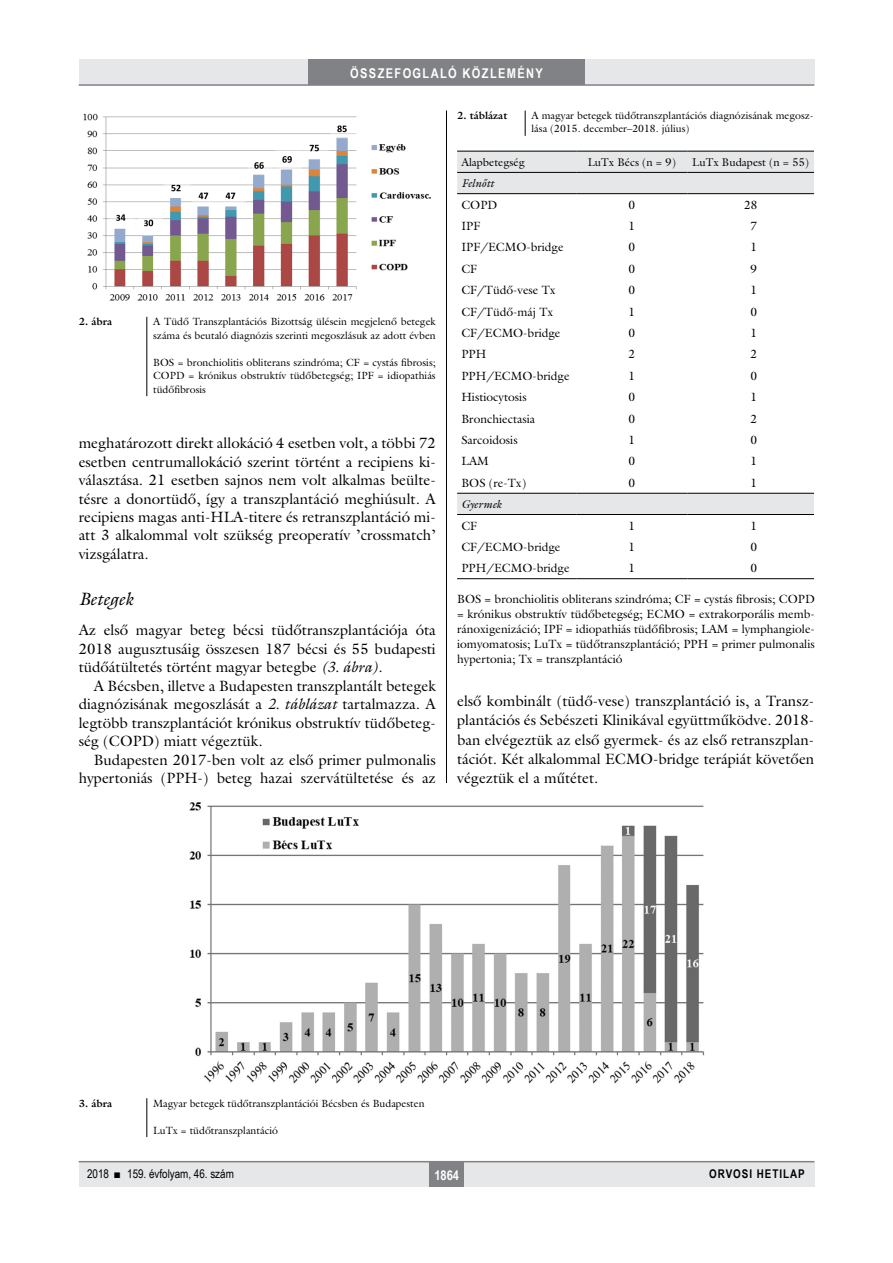
<style>
.page{position:relative;width:893px;height:1263px;background:#fff}
.page>*{position:absolute;margin:0;border:0;box-sizing:border-box;transform-origin:0 0}
.alcimkurziv{font:italic 18px "Galliard Reg";color:#000}
.Body_Text{font:15px/18.5px "Galliard Reg";color:#000;text-align:justify}
.Body_tompa{font:15px/18.5px "Galliard Reg";color:#000;text-align:justify}
.t1{font:700 13.5px "Arial Narrow";letter-spacing:.1em;color:#fff}
.tompa_8_10{font:12px/15px "Galliard Reg";color:#000;text-align:justify}
.tabla{font:12px "Galliard Reg";color:#000}
.t2{font:12px "Arial Narrow";color:#000}
.t3{font:700 12px "Arial Narrow";letter-spacing:.08em;color:#000}
.tablafej{font:11.25px "Galliard Reg";color:#000}
.tablafej-2{font:italic 11.25px "Galliard Reg";color:#000}
.kepalairas2{font:10.5px/13.5px "Galliard Reg";color:#000}
.kepalairas1{font:700 10.5px "Galliard Reg";color:#000}
.s1{font-style:italic}
</style>
<div class="page">
<div style="left:79px;top:1161px;width:735px;height:25px;background:#e6e7e8"></div>
<hr style="left:79px;top:1161px;width:735px;height:1px;background:#808285">
<div style="left:430px;top:1161px;width:34px;height:25px;background:#808285"></div>
<div style="left:79px;top:60px;width:735px;height:25px;background:#e6e7e8"></div>
<div style="left:308px;top:60px;width:277px;height:25px;background:#808285"></div>
<hr style="left:79px;top:84px;width:735px;height:2px;background:#808285">
<hr style="left:446px;top:111px;width:1px;height:1026px;background:#000">
<img style="left:189px;top:800px;width:516px;height:287px">
<img style="left:83px;top:113px;width:348px;height:188px">
<hr style="left:146px;top:317px;width:1px;height:79px;background:#000">
<div style="left:79px;top:1098px;width:735px;height:39px;background:#fff"></div>
<hr style="left:146px;top:1098px;width:1px;height:39px;background:#000">
<svg style="left:525px;top:111px;width:1px;height:25px"></svg>
<svg style="left:457px;top:152px;width:357px;height:362px"></svg>
<hr style="left:457px;top:151px;width:119px;height:1px;background:#000">
<hr style="left:576px;top:151px;width:111px;height:1px;background:#000">
<hr style="left:687px;top:151px;width:127px;height:1px;background:#000">
<hr style="left:457px;top:578px;width:119px;height:1px;background:#000">
<hr style="left:576px;top:578px;width:111px;height:1px;background:#000">
<hr style="left:687px;top:578px;width:127px;height:1px;background:#000">
<hr style="left:457px;top:172px;width:119px;height:1px;background:#000">
<hr style="left:576px;top:172px;width:111px;height:1px;background:#000">
<hr style="left:687px;top:172px;width:127px;height:1px;background:#000">
<hr style="left:457px;top:193px;width:119px;height:1px;background:#000">
<hr style="left:576px;top:193px;width:111px;height:1px;background:#000">
<hr style="left:687px;top:193px;width:127px;height:1px;background:#000">
<hr style="left:457px;top:493px;width:119px;height:1px;background:#000">
<hr style="left:576px;top:493px;width:111px;height:1px;background:#000">
<hr style="left:687px;top:493px;width:127px;height:1px;background:#000">
<hr style="left:457px;top:514px;width:119px;height:1px;background:#000">
<hr style="left:576px;top:514px;width:111px;height:1px;background:#000">
<hr style="left:687px;top:514px;width:127px;height:1px;background:#000">
<p class="t1" style="left:350px;top:63px;width:194px">ÖSSZEFOGLALÓ KÖZLEMÉNY</p>
<p class="kepalairas1" style="left:79px;top:315px;width:35px">2. ábra</p>
<p class="kepalairas2" style="left:153px;top:315px;width:284px">A Tüdő Transzplantációs Bizottság ülésein megjelenő betegek száma és beutaló diagnózis szerinti megoszlásuk az adott évben</p>
<p class="kepalairas2" style="left:153px;top:355px;width:284px;text-align:justify">BOS = bronchiolitis obliterans szindróma; CF = cystás fibrosis; COPD = krónikus obstruktív tüdőbetegség; IPF = idiopathiás tüdőfibrosis</p>
<p class="Body_tompa" style="left:79px;top:434px;width:359px">meghatározott direkt allokáció 4 esetben volt, a többi 72 esetben centrumallokáció szerint történt a recipiens ki&shy;választása. 21 esetben sajnos nem volt alkalmas beülte&shy;tésre a donortüdő, így a transzplantáció meghiúsult. A recipiens magas anti-HLA-titere és retranszplantáció mi&shy;att 3 alkalommal volt szükség preoperatív ’crossmatch’ vizsgálatra.</p>
<p class="alcimkurziv" style="left:79px;top:588px;width:56px">Betegek</p>
<p class="Body_tompa" style="left:79px;top:621px;width:359px">Az első magyar beteg bécsi tüdőtranszplantációja óta 2018 augusztusáig összesen 187 bécsi és 55 budapesti tüdőátültetés történt magyar betegbe <span class="s1">(3. ábra)</span>.</p>
<p class="Body_Text" style="left:79px;top:676px;width:359px;text-indent:15px">A Bécsben, illetve a Budapesten transzplantált betegek diagnózisának megoszlását a <span class="s1">2. táblázat</span> tartalmazza. A legtöbb transzplantációt krónikus obstruktív tüdőbeteg&shy;ség (COPD) miatt végeztük.</p>
<p class="Body_Text" style="left:79px;top:750px;width:359px;text-align:right">Budapesten 2017-ben volt az első primer pulmonalis hypertoniás (PPH-) beteg hazai szervátültetése és az</p>
<p class="kepalairas1" style="left:457px;top:109px;width:52px">2. táblázat</p>
<p class="kepalairas2" style="left:531px;top:109px;width:284px">A magyar betegek tüdőtranszplantációs diagnózisának megosz&shy;lása (2015. december–2018. július)</p>
<p class="tablafej" style="left:461px;top:155px;width:65px">Alapbetegség</p>
<p class="tablafej" style="left:588px;top:155px;width:90px">LuTx Bécs (n = 9)</p>
<p class="tablafej" style="left:692px;top:155px;width:118px">LuTx Budapest (n = 55)</p>
<p class="tablafej-2" style="left:461px;top:176px;width:34px">Felnőtt</p>
<p class="tabla" style="left:461px;top:197px;width:37px">COPD</p>
<p class="tabla" style="left:628px;top:197px;width:8px">0</p>
<p class="tabla" style="left:744px;top:197px;width:15px">28</p>
<p class="tabla" style="left:461px;top:218px;width:20px">IPF</p>
<p class="tabla" style="left:628px;top:218px;width:8px">1</p>
<p class="tabla" style="left:750px;top:218px;width:8px">7</p>
<p class="tabla" style="left:461px;top:240px;width:104px">IPF/ECMO-bridge</p>
<p class="tabla" style="left:628px;top:240px;width:8px">0</p>
<p class="tabla" style="left:750px;top:240px;width:8px">1</p>
<p class="tabla" style="left:461px;top:261px;width:17px">CF</p>
<p class="tabla" style="left:628px;top:261px;width:8px">0</p>
<p class="tabla" style="left:750px;top:261px;width:8px">9</p>
<p class="tabla" style="left:461px;top:283px;width:96px">CF/Tüdő-vese Tx</p>
<p class="tabla" style="left:628px;top:283px;width:8px">0</p>
<p class="tabla" style="left:750px;top:283px;width:8px">1</p>
<p class="tabla" style="left:461px;top:304px;width:93px">CF/Tüdő-máj Tx</p>
<p class="tabla" style="left:628px;top:304px;width:8px">1</p>
<p class="tabla" style="left:750px;top:304px;width:8px">0</p>
<p class="tabla" style="left:461px;top:325px;width:101px">CF/ECMO-bridge</p>
<p class="tabla" style="left:628px;top:325px;width:8px">0</p>
<p class="tabla" style="left:750px;top:325px;width:8px">1</p>
<p class="tabla" style="left:461px;top:347px;width:26px">PPH</p>
<p class="tabla" style="left:628px;top:347px;width:8px">2</p>
<p class="tabla" style="left:750px;top:347px;width:8px">2</p>
<p class="tabla" style="left:461px;top:368px;width:110px">PPH/ECMO-bridge</p>
<p class="tabla" style="left:628px;top:368px;width:8px">1</p>
<p class="tabla" style="left:750px;top:368px;width:8px">0</p>
<p class="tabla" style="left:461px;top:390px;width:67px">Histiocytosis</p>
<p class="tabla" style="left:628px;top:390px;width:8px">0</p>
<p class="tabla" style="left:750px;top:390px;width:8px">1</p>
<p class="tabla" style="left:461px;top:411px;width:75px">Bronchiectasia</p>
<p class="tabla" style="left:628px;top:411px;width:8px">0</p>
<p class="tabla" style="left:750px;top:411px;width:8px">2</p>
<p class="tabla" style="left:461px;top:432px;width:58px">Sarcoidosis</p>
<p class="tabla" style="left:628px;top:432px;width:8px">1</p>
<p class="tabla" style="left:750px;top:432px;width:8px">0</p>
<p class="tabla" style="left:461px;top:454px;width:29px">LAM</p>
<p class="tabla" style="left:628px;top:454px;width:8px">0</p>
<p class="tabla" style="left:750px;top:454px;width:8px">1</p>
<p class="tabla" style="left:461px;top:475px;width:66px">BOS (re-Tx)</p>
<p class="tabla" style="left:628px;top:475px;width:8px">0</p>
<p class="tabla" style="left:750px;top:475px;width:8px">1</p>
<p class="tablafej-2" style="left:461px;top:497px;width:42px">Gyermek</p>
<p class="tabla" style="left:461px;top:518px;width:17px">CF</p>
<p class="tabla" style="left:628px;top:518px;width:8px">1</p>
<p class="tabla" style="left:750px;top:518px;width:8px">1</p>
<p class="tabla" style="left:461px;top:539px;width:101px">CF/ECMO-bridge</p>
<p class="tabla" style="left:628px;top:539px;width:8px">1</p>
<p class="tabla" style="left:750px;top:539px;width:8px">0</p>
<p class="tabla" style="left:461px;top:561px;width:110px">PPH/ECMO-bridge</p>
<p class="tabla" style="left:628px;top:561px;width:8px">1</p>
<p class="tabla" style="left:750px;top:561px;width:8px">0</p>
<p class="tompa_8_10" style="left:457px;top:591px;width:359px">BOS = bronchiolitis obliterans szindróma; CF = cystás fibrosis; COPD = krónikus obstruktív tüdőbetegség; ECMO = extrakorporális memb&shy;ránoxigenizáció; IPF = idiopathiás tüdőfibrosis; LAM = lymphangiole&shy;iomyomatosis; LuTx = tüdőtranszplantáció; PPH = primer pulmonalis hypertonia; Tx = transzplantáció</p>
<p class="Body_Text" style="left:457px;top:691px;width:359px;line-height:19.2px;text-align:left">első kombinált (tüdő-vese) transzplantáció is, a Transz&shy;plantációs és Sebészeti Klinikával együttműködve. 2018- ban elvégeztük az első gyermek- és az első retranszplan&shy;tációt. Két alkalommal ECMO-bridge terápiát követően végeztük el a műtétet.</p>
<p class="kepalairas1" style="left:79px;top:1096px;width:35px">3. ábra</p>
<p class="kepalairas2" style="left:153px;top:1096px;width:273px">Magyar betegek tüdőtranszplantációi Bécsben és Budapesten</p>
<p class="kepalairas2" style="left:153px;top:1123px;width:126px">LuTx = tüdőtranszplantáció</p>
<p class="t2" style="left:87px;top:1165px;width:148px">2018 ■ 159. évfolyam, 46. szám</p>
<p class="t1" style="left:434px;top:1165px;width:26px">1864</p>
<p class="t3" style="left:709px;top:1165px;width:97px">ORVOSI HETILAP</p>
</div>
